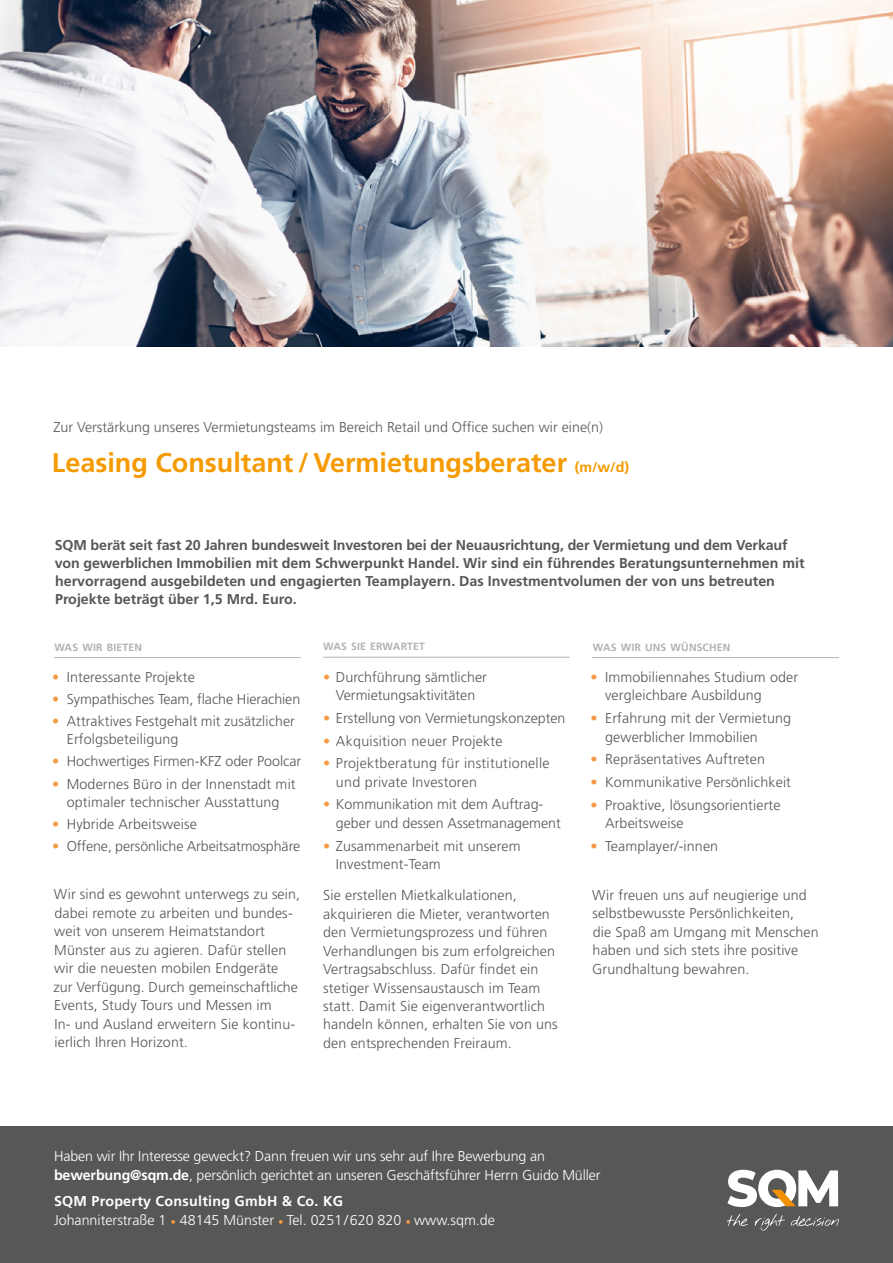
<style>
.page{position:relative;width:893px;height:1263px;background:#fff}
.page>*{position:absolute;margin:0;border:0;box-sizing:border-box;transform-origin:0 0}
.t1{font:700 27px "Frutiger LT Pro";color:#f59a00}
.t2{font:300 14.25px/18.5px "Frutiger LT Pro";letter-spacing:.01em;color:#575756}
.t3{font:700 14.25px/18px "Frutiger LT Pro";color:#575756}
.t4{font:300 14.25px/18.9px "Frutiger LT Pro";letter-spacing:-.01em;color:#fff}
.t5{font:700 10.5px "Frutiger LT Pro";letter-spacing:.015em;color:#b3b2b2}
.s1{font-size:14.25px}
.s2{color:#f49945}
.s3{font-weight:700}
.s4{font-family:"Minion Pro";font-weight:400;color:#f49945}
</style>
<div class="page">
<div style="left:0;top:1127px;width:893px;height:136px;background:#575756"></div>
<svg style="left:727px;top:1214px;width:21px;height:12px"></svg>
<svg style="left:755px;top:1214px;width:30px;height:16px"></svg>
<svg style="left:791px;top:1216px;width:48px;height:10px"></svg>
<svg style="left:727px;top:1170px;width:111px;height:37px"></svg>
<hr style="left:54px;top:657px;width:247px;height:1px;background:#b3b2b2">
<hr style="left:592px;top:657px;width:247px;height:1px;background:#b3b2b2">
<hr style="left:323px;top:657px;width:247px;height:1px;background:#b3b2b2">
<img style="left:0;top:0;width:893px;height:347px">
<p class="t2" style="left:53px;top:418px;width:551px">Zur Verstärkung unseres Vermietungsteams im Bereich Retail und Office suchen wir eine(n)</p>
<h1 class="t1" style="left:52px;top:447px;width:579px">Leasing Consultant / Vermietungsberater <span class="s1">(m/w/d)</span></h1>
<p class="t3" style="left:55px;top:536px;width:751px">SQM berät seit fast 20 Jahren bundesweit Investoren bei der Neuausrichtung, der Vermietung und dem Verkauf von gewerblichen Immobilien mit dem Schwerpunkt Handel. Wir sind ein führendes Beratungsunternehmen mit hervorragend ausgebildeten und engagierten Teamplayern. Das Investmentvolumen der von uns betreuten Projekte beträgt über 1,5 Mrd. Euro.</p>
<p class="t5" style="left:54px;top:641px;width:89px">WAS WIR BIETEN</p>
<p class="t2" style="left:52px;top:667px;width:144px"><span class="s2">•</span> Interessante Projekte</p>
<p class="t2" style="left:52px;top:690px;width:249px"><span class="s2">•</span> Sympathisches Team, flache Hierachien</p>
<p class="t2" style="left:67px;top:712px;width:230px;line-height:18px;text-indent:-15px"><span class="s2">•</span> Attraktives Festgehalt mit zusätzlicher<br>Erfolgsbeteiligung</p>
<p class="t2" style="left:52px;top:752px;width:251px"><span class="s2">•</span> Hochwertiges Firmen-KFZ oder Poolcar</p>
<p class="t2" style="left:52px;top:775px;width:245px;line-height:18px;text-align:center"><span class="s2">•</span> Modernes Büro in der Innenstadt mit optimaler technischer Ausstattung</p>
<p class="t2" style="left:52px;top:815px;width:146px"><span class="s2">•</span> Hybride Arbeitsweise</p>
<p class="t2" style="left:52px;top:837px;width:249px"><span class="s2">•</span> Offene, persönliche Arbeitsatmosphäre</p>
<p class="t2" style="left:54px;top:885px;width:248px">Wir sind es gewohnt unterwegs zu sein, dabei remote zu arbeiten und bundes&shy;weit von unserem Heimatstandort Münster aus zu agieren. Dafür stellen wir die neuesten mobilen Endgeräte zur Verfügung. Durch gemeinschaftliche Events, Study Tours und Messen im<br>In- und Ausland erweitern Sie kontinu&shy;ierlich Ihren Horizont.</p>
<p class="t5" style="left:323px;top:640px;width:103px">WAS SIE ERWARTET</p>
<p class="t2" style="left:323px;top:668px;width:165px;text-align:center"><span class="s2">•</span> Durchführung sämtlicher<br>Vermietungsaktivitäten</p>
<p class="t2" style="left:323px;top:709px;width:244px"><span class="s2">•</span> Erstellung von Vermietungskonzepten</p>
<p class="t2" style="left:323px;top:731px;width:181px"><span class="s2">•</span> Akquisition neuer Projekte</p>
<p class="t2" style="left:336px;top:754px;width:215px;text-indent:-13px"><span class="s2">•</span> Projektberatung für institutionelle und private Investoren</p>
<p class="t2" style="left:336px;top:795px;width:226px;text-indent:-13px"><span class="s2">•</span> Kommunikation mit dem Auftrag&shy;geber und dessen Assetmanagement</p>
<p class="t2" style="left:336px;top:836px;width:186px;text-indent:-13px"><span class="s2">•</span> Zusammenarbeit mit unserem<br>Investment-Team</p>
<p class="t2" style="left:323px;top:886px;width:236px">Sie erstellen Mietkalkulationen, akquirieren die Mieter, verantworten den Vermietungsprozess und führen Verhandlungen bis zum erfolgreichen Vertragsabschluss. Dafür findet ein stetiger Wissensaustausch im Team statt. Damit Sie eigenverantwortlich handeln können, erhalten Sie von uns den entsprechenden Freiraum.</p>
<p class="t5" style="left:593px;top:641px;width:139px">WAS WIR UNS WÜNSCHEN</p>
<p class="t2" style="left:605px;top:668px;width:195px;text-indent:-15px"><span class="s2">•</span> Immobiliennahes Studium oder vergleichbare Ausbildung</p>
<p class="t2" style="left:605px;top:709px;width:187px;text-indent:-15px"><span class="s2">•</span> Erfahrung mit der Vermietung gewerblicher Immobilien</p>
<p class="t2" style="left:591px;top:750px;width:176px"><span class="s2">•</span> Repräsentatives Auftreten</p>
<p class="t2" style="left:591px;top:773px;width:202px"><span class="s2">•</span> Kommunikative Persönlichkeit</p>
<p class="t2" style="left:605px;top:796px;width:177px;text-indent:-15px"><span class="s2">•</span> Proaktive, lösungsorientierte<br>Arbeitsweise</p>
<p class="t2" style="left:591px;top:837px;width:129px"><span class="s2">•</span> Teamplayer/-innen</p>
<p class="t2" style="left:592px;top:886px;width:228px">Wir freuen uns auf neugierige und selbstbewusste Persönlichkeiten,<br>die Spaß am Umgang mit Menschen haben und sich stets ihre positive<br>Grundhaltung bewahren.</p>
<p class="t4" style="left:54px;top:1146px;width:548px">Haben wir Ihr Interesse geweckt? Dann freuen wir uns sehr auf Ihre Bewerbung an <span class="s3">bewerbung@sqm.de</span>, persönlich gerichtet an unseren Geschäftsführer Herrn Guido Müller</p>
<p class="t4" style="left:54px;top:1191px;width:442px"><span class="s3">SQM Property Consulting GmbH &amp; Co. KG<br></span>Johanniterstraße 1 <span class="s4">•</span> 48145 Münster <span class="s4">•</span> Tel. 0251/620 820 <span class="s4">•</span> www.sqm.de</p>
</div>
